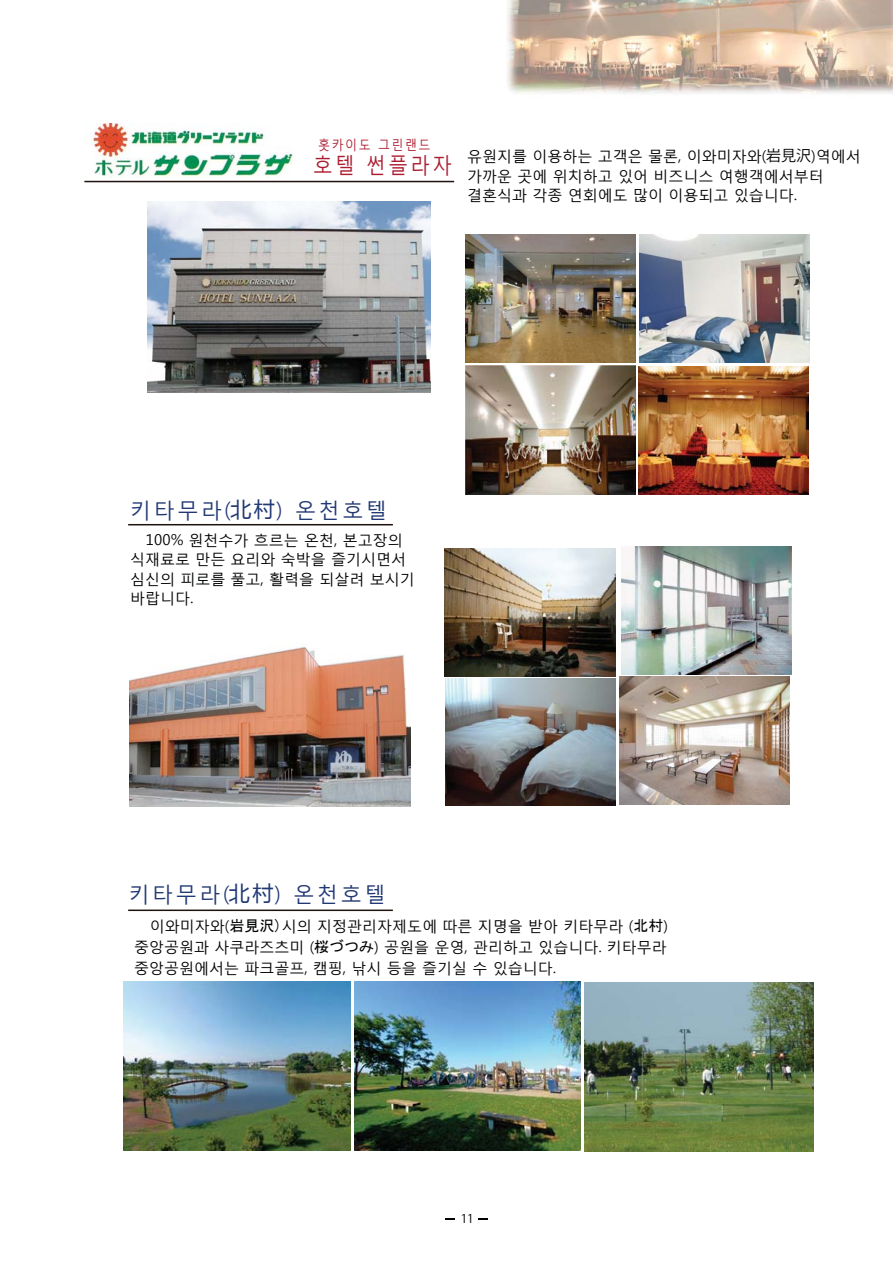
<style>
.page{position:relative;width:893px;height:1263px;background:#fff}
.page>*{position:absolute;margin:0;border:0;box-sizing:border-box;transform-origin:0 0}
.t1{font:22.05px "Malgun Gothic";letter-spacing:.125em;color:#ab1d31;scale:.88 1}
.t2{font:21.3px "Malgun Gothic";letter-spacing:.125em;color:#223975}
.t3{font:15px/19.5px "Malgun Gothic";color:#010202}
.t4{font:13.65px "Malgun Gothic";letter-spacing:.125em;color:#ab1d31;scale:.88 1}
.t5{font:12px "Koz Go Pro Regular 90 msp RKSJ H";color:#010202}
.s1{font-family:"Koz Go Pro Regular 90 msp RKSJ H"}
.s2{font-family:"Microsoft Ya Hei"}
.s3{font-family:"MS Gothic"}
</style>
<div class="page">
<hr style="left:84px;top:181px;width:370px;height:1px;background:#1e120e">
<hr style="left:128px;top:910px;width:265px;height:1px;background:#1e120e">
<hr style="left:128px;top:524px;width:265px;height:1px;background:#1e120e">
<img style="left:507px;top:0;width:385px;height:94px">
<img style="left:93px;top:124px;width:200px;height:54px">
<img style="left:147px;top:201px;width:284px;height:192px">
<img style="left:466px;top:366px;width:170px;height:128px">
<img style="left:639px;top:367px;width:170px;height:127px">
<img style="left:465px;top:235px;width:170px;height:127px">
<img style="left:639px;top:235px;width:170px;height:127px">
<img style="left:130px;top:646px;width:281px;height:161px">
<img style="left:445px;top:549px;width:170px;height:257px">
<img style="left:621px;top:547px;width:170px;height:127px">
<img style="left:619px;top:677px;width:170px;height:127px">
<img style="left:124px;top:981px;width:226px;height:170px">
<img style="left:354px;top:981px;width:226px;height:170px">
<img style="left:584px;top:982px;width:230px;height:170px">
<svg style="left:479px;top:1218px;width:9px;height:2px"></svg>
<svg style="left:445px;top:1218px;width:10px;height:2px"></svg>
<p class="t4" style="left:318px;top:134px;width:129px">홋카이도 그린랜드</p>
<h1 class="t1" style="left:313px;top:149px;width:159px">호텔 썬플라자</h1>
<p class="t3" style="left:467px;top:145px;width:395px">유원지를 이용하는 고객은 물론, 이와미자와(<span class="s1">岩見沢</span>)역에서 가까운 곳에 위치하고 있어 비즈니스 여행객에서부터 결혼식과 각종 연회에도 많이 이용되고 있습니다.</p>
<h2 class="t2" style="left:130px;top:494px;width:258px">키타무라(<span class="s2">北村</span>) 온천호텔</h2>
<p class="t3" style="left:130px;top:529px;width:286px;text-indent:16px">100% 원천수가 흐르는 온천, 본고장의 식재료로 만든 요리와 숙박을 즐기시면서 심신의 피로를 풀고, 활력을 되살려 보시기 바랍니다.</p>
<h2 class="t2" style="left:129px;top:878px;width:258px">키타무라(<span class="s2">北村</span>) 온천호텔</h2>
<p class="t3" style="left:134px;top:914px;width:535px;line-height:21px;text-align:justify;text-indent:16px">이와미자와(<span class="s3">岩見沢)</span>시의 지정관리자제도에 따른 지명을 받아 키타무라 (<span class="s3">北村</span>) 중앙공원과 사쿠라즈츠미 (<span class="s3">桜づつみ</span>) 공원을 운영, 관리하고 있습니다. 키타무라 중앙공원에서는 파크골프, 캠핑, 낚시 등을 즐기실 수 있습니다.</p>
<p class="t5" style="left:461px;top:1214px;width:15px">11</p>
</div>
